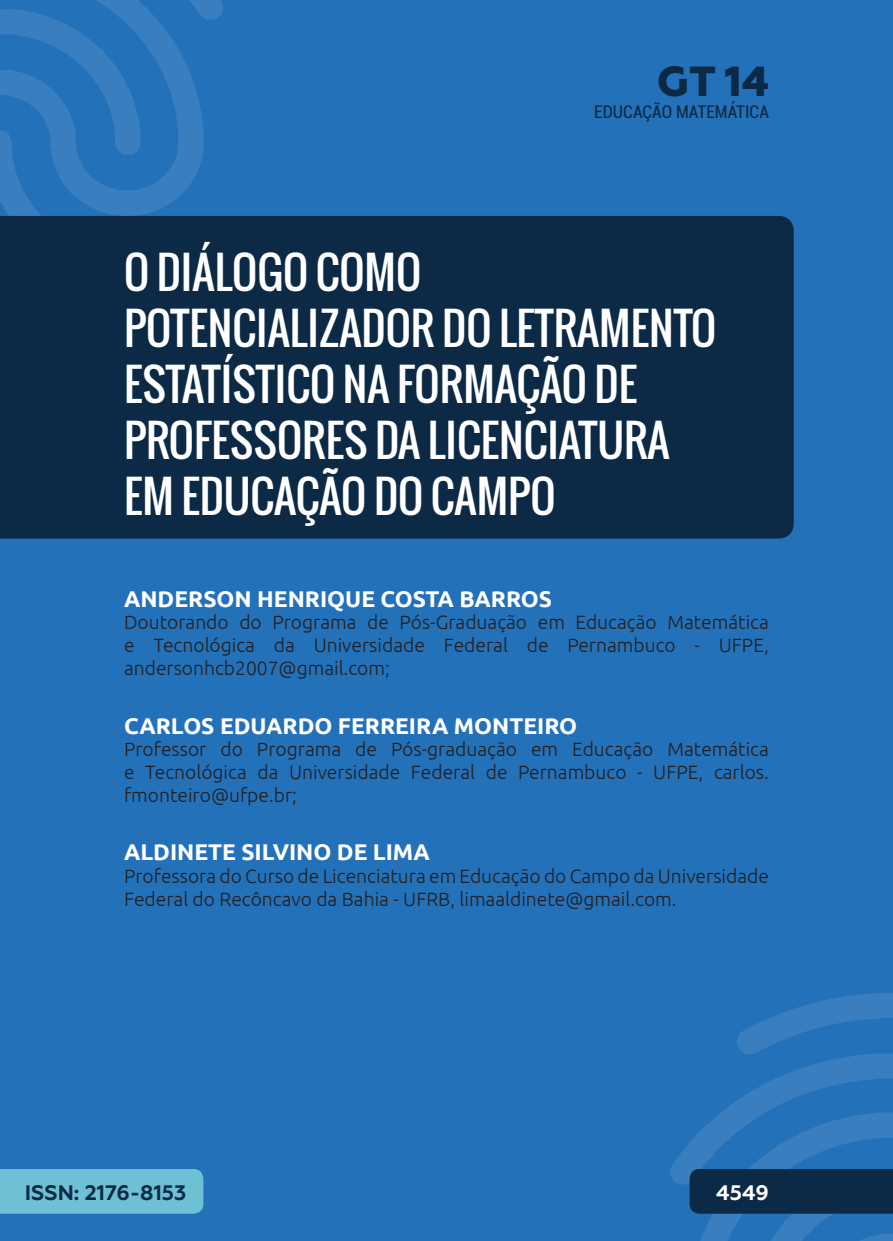
<style>
.page{position:relative;width:893px;height:1241px;background:#fff}
.page>*{position:absolute;margin:0;border:0;box-sizing:border-box;transform-origin:0 0}
._0_TÍTULO{font:43.75px/56px "Oswald";color:#fff}
.t1{font:800 42px "Geometria";color:#0c2a46}
._1_AUTOR{font:700 22.75px "Ubuntu";color:#fff}
.t2{font:700 21px "Geometria";color:#0c2a46}
.t3{font:700 21px "Geometria";color:#fff}
._2_FORMACAO{font:300 19.25px/22.8px "Ubuntu";color:#231f20;text-align:justify}
.t4{font:condensed 17.5px "Roboto";color:#0c2a46}
</style>
<div class="page">
<div style="left:0;top:0;width:893px;height:1240px;background:#2371b9"></div>
<svg style="left:0;top:0;width:223px;height:216px"></svg>
<div style="left:0;top:216px;width:794px;height:322px;background:#0c2a46"></div>
<svg style="left:670px;top:993px;width:223px;height:247px"></svg>
<div style="left:0;top:1169px;width:203px;height:44px;background:#6ec0d5"></div>
<h2 class="t1" style="left:657px;top:56px;width:114px">GT 14</h2>
<p class="t4" style="left:594px;top:100px;width:176px">EDUCAÇÃO MATEMÁTICA</p>
<p class="_0_TÍTULO" style="left:124px;top:244px;width:594px">O DIÁLOGO COMO<br>POTENCIALIZADOR DO LETRAMENTO<br>ESTATÍSTICO NA FORMAÇÃO DE<br>PROFESSORES DA LICENCIATURA<br>EM EDUCAÇÃO DO CAMPO</p>
<p class="_1_AUTOR" style="left:124px;top:584px;width:430px">ANDERSON HENRIQUE COSTA BARROS</p>
<p class="_2_FORMACAO" style="left:124px;top:610px;width:646px">Doutorando do Programa de Pós-Graduação em Educação Matemática e Tecnológica da Universidade Federal de Pernambuco - UFPE, andersonhcb2007@gmail.com;</p>
<p class="_1_AUTOR" style="left:124px;top:711px;width:455px">CARLOS EDUARDO FERREIRA MONTEIRO</p>
<p class="_2_FORMACAO" style="left:124px;top:737px;width:646px">Professor do Programa de Pós-graduação em Educação Matemática e Tecnológica da Universidade Federal de Pernambuco - UFPE, carlos. fmonteiro@ufpe.br;</p>
<p class="_1_AUTOR" style="left:124px;top:838px;width:307px">ALDINETE SILVINO DE LIMA</p>
<p class="_2_FORMACAO" style="left:124px;top:864px;width:646px">Professora do Curso de Licenciatura em Educação do Campo da Universidade<br>Federal do Recôncavo da Bahia - UFRB, limaaldinete@gmail.com.</p>
<p class="t2" style="left:25px;top:1179px;width:163px">ISSN: 2176-8153</p>
<p class="t3" style="left:716px;top:1179px;width:54px">4549</p>
</div>
